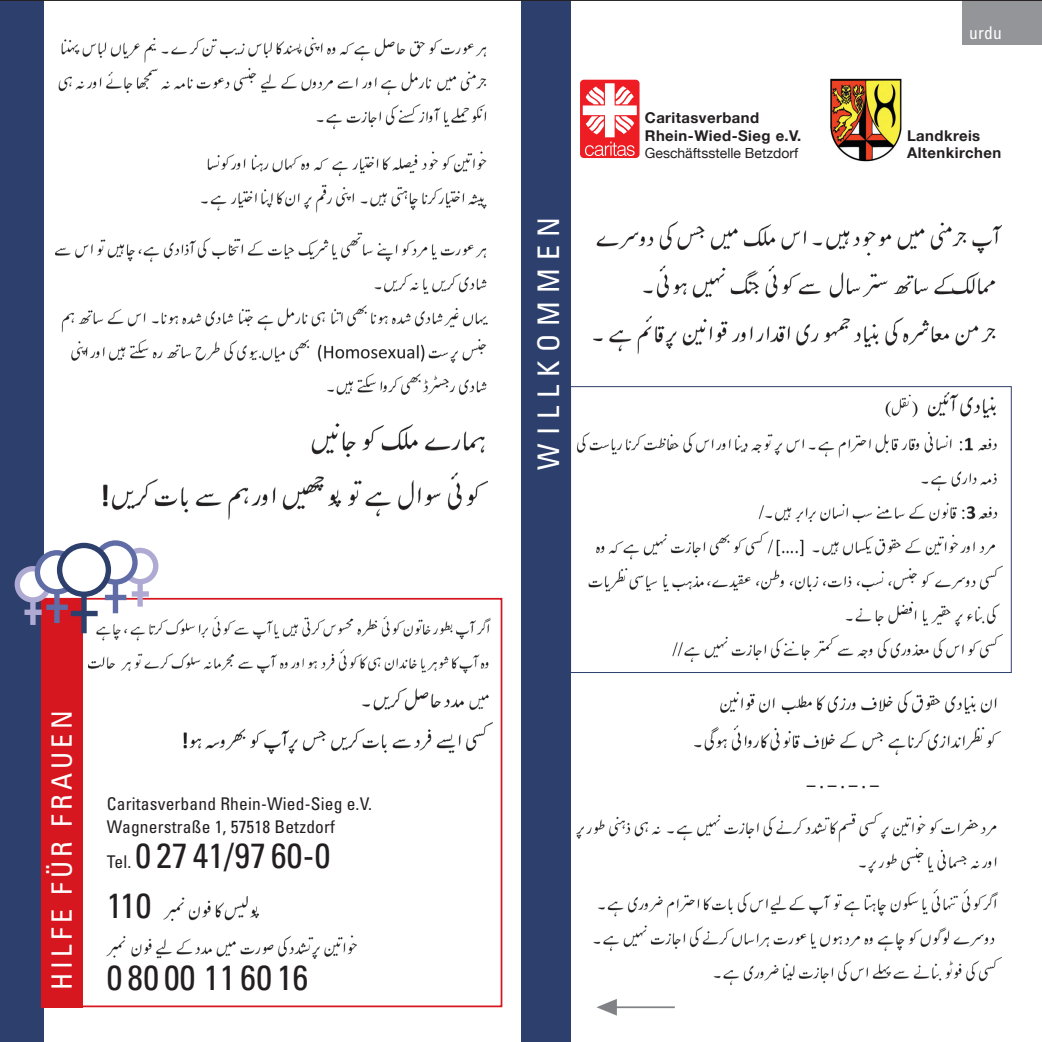
<style>
.page{position:relative;width:1042px;height:1042px;background:#fff}
.page>*{position:absolute;margin:0;border:0;box-sizing:border-box;transform-origin:0 0}
.t1{font:condensed 35px/49.7px "Univers LT";letter-spacing:.01em;color:#231f20}
.t2{font:condensed 29.75px "Univers LT";letter-spacing:.27em;color:#fff}
.t3{font:condensed 28px "Univers LT";letter-spacing:.15em;color:#fff}
.t4{font:condensed 17.5px/22.8px "Univers LT";letter-spacing:.01em;color:#231f20}
.t5{font:700 condensed 17.5px "Univers LT";color:#231f20}
.t6{font:condensed 17.5px "Univers LT";color:#fff}
.t7{font:700 14.88px/17.5px "Helvetica Neue";letter-spacing:.03em;color:#231f20}
.t8{font:14px "Helvetica Neue";color:#231f20}
.s1{font-size:17.5px}
</style>
<div class="page">
<img style="left:577px;top:813px;width:424px;height:172px">
<div style="left:570px;top:386px;width:441px;height:287px;border:1px solid #2d3f6c"></div>
<div style="left:521px;top:0;width:49px;height:1042px;background:#2d3f6c"></div>
<div style="left:962px;top:0;width:80px;height:45px;background:#939598"></div>
<hr style="left:610px;top:1006px;width:65px;height:2px;background:#808285">
<svg style="left:596px;top:999px;width:21px;height:16px"></svg>
<img style="left:830px;top:78px;width:72px;height:84px">
<div style="left:580px;top:80px;width:59px;height:78px;background:#ee1d23;border-radius:4px"></div>
<svg style="left:583px;top:83px;width:54px;height:73px"></svg>
<img style="left:594px;top:221px;width:407px;height:133px">
<img style="left:577px;top:392px;width:425px;height:269px">
<img style="left:694px;top:690px;width:306px;height:64px">
<img style="left:104px;top:423px;width:383px;height:97px">
<div style="left:0;top:0;width:43px;height:1042px;background:#2d3f6c"></div>
<div style="left:41px;top:598px;width:41px;height:409px;background:#d7171f"></div>
<img style="left:56px;top:37px;width:431px;height:358px">
<div style="left:41px;top:598px;width:461px;height:409px;border:2px solid #d7171f"></div>
<img style="left:88px;top:616px;width:404px;height:138px">
<img style="left:164px;top:896px;width:95px;height:24px">
<img style="left:107px;top:935px;width:249px;height:24px">
<div style="left:122px;top:548px;width:36px;height:36px;border:5px solid #afaad3;border-radius:50%"></div>
<div style="left:137px;top:582px;width:6px;height:24px;background:#afaad3"></div>
<div style="left:132px;top:591px;width:17px;height:6px;background:#afaad3"></div>
<svg style="left:17px;top:569px;width:32px;height:31px"></svg>
<div style="left:15px;top:566px;width:36px;height:36px;border:5px solid #afaad3;border-radius:50%"></div>
<div style="left:30px;top:600px;width:6px;height:25px;background:#afaad3"></div>
<div style="left:24px;top:609px;width:18px;height:6px;background:#afaad3"></div>
<svg style="left:96px;top:543px;width:39px;height:39px"></svg>
<div style="left:93px;top:540px;width:45px;height:45px;border:5px solid #5f6ca5;border-radius:50%"></div>
<div style="left:113px;top:582px;width:5px;height:31px;background:#5f6ca5"></div>
<div style="left:105px;top:595px;width:21px;height:5px;background:#5f6ca5"></div>
<svg style="left:37px;top:553px;width:39px;height:39px"></svg>
<div style="left:35px;top:550px;width:44px;height:44px;border:5px solid #5f6ca5;border-radius:50%"></div>
<div style="left:54px;top:592px;width:6px;height:31px;background:#5f6ca5"></div>
<div style="left:46px;top:604px;width:22px;height:6px;background:#5f6ca5"></div>
<div style="left:60px;top:545px;width:48px;height:49px;background:#fff;border-radius:50%"></div>
<div style="left:57px;top:543px;width:54px;height:54px;border:5px solid #2d3f6c;border-radius:50%"></div>
<div style="left:81px;top:594px;width:6px;height:39px;background:#2d3f6c"></div>
<div style="left:71px;top:611px;width:27px;height:5px;background:#2d3f6c"></div>
<hr style="left:0;top:0;width:1042px;height:1px;background:#231f20">
<h3 class="t3" style="left:44px;top:990px;width:276px;rotate:-90deg">hilfe für frauen</h3>
<p class="t4" style="left:107px;top:792px;width:267px">Caritasverband Rhein-Wied-Sieg e.V.<br>Wagnerstraße 1, 57518 Betzdorf</p>
<h1 class="t1" style="left:107px;top:830px;width:225px"><span class="s1">Tel.</span> 0 27 41/97 60-0<br>110</h1>
<h1 class="t1" style="left:107px;top:952px;width:203px">0 80 00 11 60 16</h1>
<h2 class="t2" style="left:530px;top:470px;width:254px;rotate:-90deg">willkommeN</h2>
<p class="t7" style="left:645px;top:109px;width:158px">Caritasverband<br>Rhein-Wied-Sieg e.V.</p>
<p class="t8" style="left:645px;top:145px;width:155px">Geschäftsstelle Betzdorf</p>
<p class="t6" style="left:969px;top:21px;width:34px">urdu</p>
<p class="t7" style="left:907px;top:126px;width:96px">Landkreis<br>Altenkirchen</p>
<p class="t5" style="left:807px;top:774px;width:74px">– · – · – · –</p>
</div>
